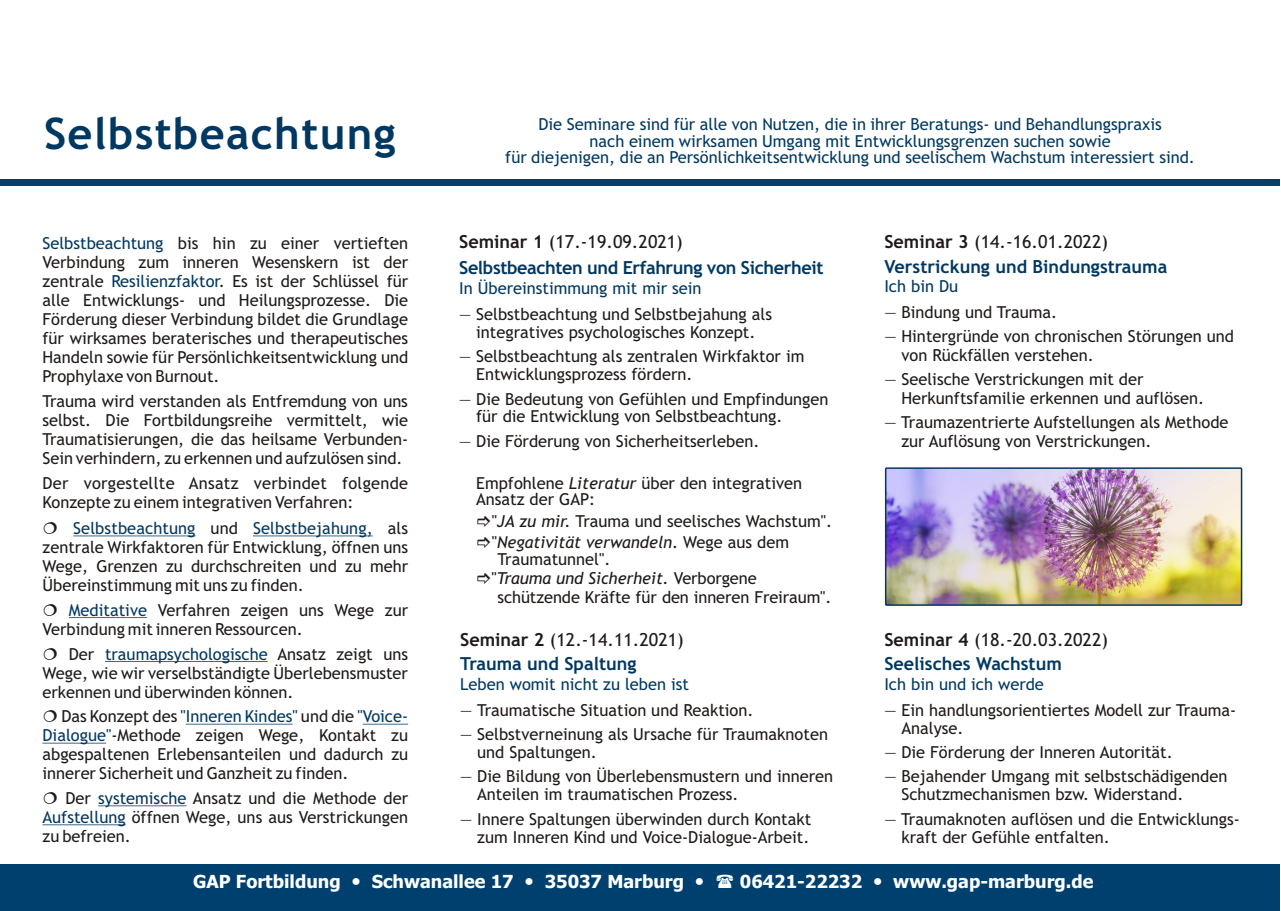
<style>
.page{position:relative;width:1281px;height:911px;background:#fff}
.page>*{position:absolute;margin:0;border:0;box-sizing:border-box;transform-origin:0 0}
.t1{font:700 43.5px "Trebuchet MS";letter-spacing:.03em;color:#003861}
.t2{font:18px "Trebuchet MS";color:#1f1a17}
.t3{font:700 18px "Tahoma";color:#fff}
.t4{font:700 18px "Trebuchet MS";color:#003861}
.t5{font:700 18px "Trebuchet MS";letter-spacing:-.02em;color:#003861}
.t6{font:16.5px/18.9px "Trebuchet MS";color:#1f1a17}
.t7{font:16.5px/16.5px "Trebuchet MS";color:#003861;text-align:center}
.t8{font:italic 16.5px "Trebuchet MS";letter-spacing:-.005em;color:#1f1a17}
.s1{color:#003861}
.s2{font-weight:700}
.s3{font-style:italic}
.s4{font-style:normal}
</style>
<div class="page">
<hr style="left:73px;top:535px;width:123px;height:1px;background:#003861">
<hr style="left:253px;top:535px;width:120px;height:1px;background:#003861">
<hr style="left:69px;top:617px;width:78px;height:1px;background:#003861">
<hr style="left:105px;top:661px;width:163px;height:1px;background:#003861">
<hr style="left:186px;top:723px;width:107px;height:1px;background:#003861">
<hr style="left:363px;top:723px;width:45px;height:1px;background:#003861">
<hr style="left:43px;top:742px;width:63px;height:1px;background:#003861">
<hr style="left:98px;top:805px;width:88px;height:1px;background:#003861">
<hr style="left:43px;top:824px;width:83px;height:1px;background:#003861">
<div style="left:0;top:179px;width:1280px;height:6px;background:#00406e"></div>
<div style="left:0;top:864px;width:1280px;height:46px;background:#00406e"></div>
<img style="left:886px;top:468px;width:356px;height:137px">
<div style="left:885px;top:467px;width:357px;height:139px;border:2px solid #003861"></div>
<h1 class="t1" style="left:44px;top:117px;width:353px">Selbstbeachtung</h1>
<p class="t6" style="left:43px;top:235px;width:367px;text-indent:135px">bis hin zu einer vertieften Verbindung zum inneren Wesenskern ist der zentrale<br>alle Entwicklungs- und Heilungsprozesse. Die Förderung dieser Verbindung bildet die Grundlage für wirksames beraterisches und therapeutisches Handeln sowie für Persönlichkeitsentwicklung und Prophylaxe von Burnout.</p>
<p class="t6" style="left:43px;top:393px;width:367px;text-align:justify">Trauma wird verstanden als Entfremdung von uns selbst. Die Fortbildungsreihe vermittelt, wie Traumatisierungen, die das heilsame Verbunden-Sein verhindern, zu erkennen und aufzulösen sind.</p>
<p class="t6" style="left:43px;top:475px;width:367px">Der vorgestellte Ansatz verbindet folgende<br>Konzepte zu einem integrativen Verfahren:</p>
<p class="t6" style="left:211px;top:520px;width:29px">und</p>
<p class="t7" style="left:43px;top:237px;width:123px">Selbstbeachtung</p>
<p class="t6" style="left:111px;top:273px;width:298px"><span class="s1">Resilienzfaktor</span>. Es ist der Schlüssel für</p>
<p class="t6" style="left:43px;top:520px;width:367px;text-align:justify;text-indent:345px">als zentrale Wirkfaktoren für Entwicklung, öffnen uns Wege, Grenzen zu durchschreiten und zu mehr Übereinstimmung mit uns zu finden.</p>
<p class="t6" style="left:43px;top:602px;width:367px;text-indent:115px">Verfahren zeigen uns Wege zur<br>Verbindung mit inneren Ressourcen.</p>
<p class="t6" style="left:69px;top:645px;width:27px">Der</p>
<p class="t7" style="left:73px;top:521px;width:124px">Selbstbeachtung</p>
<p class="t7" style="left:253px;top:521px;width:121px">Selbstbejahung,</p>
<p class="t7" style="left:69px;top:603px;width:80px">Meditative</p>
<p class="t7" style="left:105px;top:647px;width:164px">traumapsychologische</p>
<p class="t6" style="left:43px;top:645px;width:367px;text-align:justify;text-indent:235px">Ansatz zeigt uns Wege, wie wir verselbständigte Überlebensmuster erkennen und überwinden können.</p>
<p class="t6" style="left:43px;top:708px;width:367px;text-align:right">Das Konzept des <span class="s1">"Inneren Kindes"</span> und die <span class="s1">"Voice-<br>Dialogue"</span>-Methode zeigen Wege, Kontakt zu</p>
<p class="t6" style="left:43px;top:746px;width:367px">abgespaltenen Erlebensanteilen und dadurch zu innerer Sicherheit und Ganzheit zu finden.</p>
<p class="t6" style="left:43px;top:790px;width:367px;text-align:right">Der <span class="s1">systemische</span> Ansatz und die Methode der<br><span class="s1">Aufstellung</span> öffnen Wege, uns aus Verstrickungen</p>
<p class="t6" style="left:43px;top:828px;width:90px">zu befreien.</p>
<p class="t7" style="left:505px;top:117px;width:691px">Die Seminare sind für alle von Nutzen, die in ihrer Beratungs- und Behandlungspraxis<br>nach einem wirksamen Umgang mit Entwicklungsgrenzen suchen sowie<br>für diejenigen, die an Persönlichkeitsentwicklung und seelischem Wachstum interessiert sind.</p>
<p class="t2" style="left:459px;top:235px;width:225px"><span class="s2">Seminar 1</span> (17.-19.09.2021)</p>
<p class="t2" style="left:884px;top:235px;width:225px"><span class="s2">Seminar 3</span> (14.-16.01.2022)</p>
<p class="t5" style="left:459px;top:261px;width:366px">Selbstbeachten und Erfahrung von Sicherheit</p>
<p class="t7" style="left:459px;top:281px;width:244px">In Übereinstimmung mit mir sein</p>
<p class="t4" style="left:884px;top:259px;width:284px">Verstrickung und Bindungstrauma</p>
<p class="t7" style="left:884px;top:279px;width:75px">Ich bin Du</p>
<p class="t6" style="left:459px;top:307px;width:314px;line-height:17.9px;text-align:center">— Selbstbeachtung und Selbstbejahung als integratives psychologisches Konzept.</p>
<p class="t6" style="left:476px;top:349px;width:330px;line-height:17.9px;text-indent:-17px">— Selbstbeachtung als zentralen Wirkfaktor im<br>Entwicklungsprozess fördern.</p>
<p class="t6" style="left:476px;top:391px;width:354px;line-height:17.9px;text-indent:-17px">— Die Bedeutung von Gefühlen und Empfindungen für die Entwicklung von Selbstbeachtung.</p>
<p class="t6" style="left:459px;top:433px;width:302px">— Die Förderung von Sicherheitserleben.</p>
<p class="t6" style="left:476px;top:476px;width:327px;line-height:16.5px">Empfohlene <span class="s3">Literatur</span> über den integrativen<br>Ansatz der GAP:</p>
<p class="t6" style="left:492px;top:511px;width:342px;line-height:21.5px">"<span class="s3">JA zu mir.</span> Trauma und seelisches Wachstum". "<span class="s3">Negativität verwandeln.</span> Wege aus dem</p>
<p class="t6" style="left:497px;top:551px;width:115px">Traumatunnel".</p>
<p class="t8" style="left:491px;top:571px;width:267px"><span class="s4">"</span>Trauma und Sicherheit. <span class="s4">Verborgene</span></p>
<p class="t6" style="left:497px;top:589px;width:336px">schützende Kräfte für den inneren Freiraum".</p>
<p class="t6" style="left:884px;top:304px;width:174px">— Bindung und Trauma.</p>
<p class="t6" style="left:901px;top:328px;width:334px;text-indent:-17px">— Hintergründe von chronischen Störungen und von Rückfällen verstehen.</p>
<p class="t6" style="left:901px;top:371px;width:304px;text-indent:-17px">— Seelische Verstrickungen mit der<br>Herkunftsfamilie erkennen und auflösen.</p>
<p class="t6" style="left:901px;top:414px;width:329px;text-indent:-17px">— Traumazentrierte Aufstellungen als Methode zur Auflösung von Verstrickungen.</p>
<p class="t2" style="left:460px;top:632px;width:225px"><span class="s2">Seminar 2</span> (12.-14.11.2021)</p>
<p class="t2" style="left:884px;top:632px;width:225px"><span class="s2">Seminar 4</span> (18.-20.03.2022)</p>
<p class="t4" style="left:460px;top:657px;width:178px">Trauma und Spaltung</p>
<p class="t7" style="left:460px;top:677px;width:230px">Leben womit nicht zu leben ist</p>
<p class="t4" style="left:884px;top:657px;width:179px">Seelisches Wachstum</p>
<p class="t7" style="left:884px;top:677px;width:161px">Ich bin und ich werde</p>
<p class="t6" style="left:460px;top:702px;width:295px">— Traumatische Situation und Reaktion.</p>
<p class="t6" style="left:477px;top:727px;width:352px;line-height:17.9px;text-indent:-17px">— Selbstverneinung als Ursache für Traumaknoten und Spaltungen.</p>
<p class="t6" style="left:477px;top:769px;width:357px;line-height:17.9px;text-indent:-17px">— Die Bildung von Überlebensmustern und inneren<br>Anteilen im traumatischen Prozess.</p>
<p class="t6" style="left:460px;top:811px;width:353px;line-height:17.9px;text-align:right">— Innere Spaltungen überwinden durch Kontakt zum Inneren Kind und Voice-Dialogue-Arbeit.</p>
<p class="t6" style="left:901px;top:702px;width:336px;line-height:17.9px;text-indent:-17px">— Ein handlungsorientiertes Modell zur Trauma-<br>Analyse.</p>
<p class="t6" style="left:884px;top:744px;width:290px">— Die Förderung der Inneren Autorität.</p>
<p class="t6" style="left:901px;top:769px;width:328px;line-height:17.9px;text-indent:-17px">— Bejahender Umgang mit selbstschädigenden<br>Schutzmechanismen bzw. Widerstand.</p>
<p class="t6" style="left:901px;top:811px;width:340px;line-height:17.9px;text-indent:-17px">— Traumaknoten auflösen und die Entwicklungs&shy;kraft der Gefühle entfalten.</p>
<p class="t3" style="left:193px;top:874px;width:149px">GAP Fortbildung</p>
<p class="t3" style="left:372px;top:874px;width:143px">Schwanallee 17</p>
<p class="t3" style="left:545px;top:874px;width:141px">35037 Marburg</p>
<p class="t3" style="left:740px;top:874px;width:124px">06421-22232</p>
<p class="t3" style="left:893px;top:874px;width:202px">www.gap-marburg.de</p>
</div>
